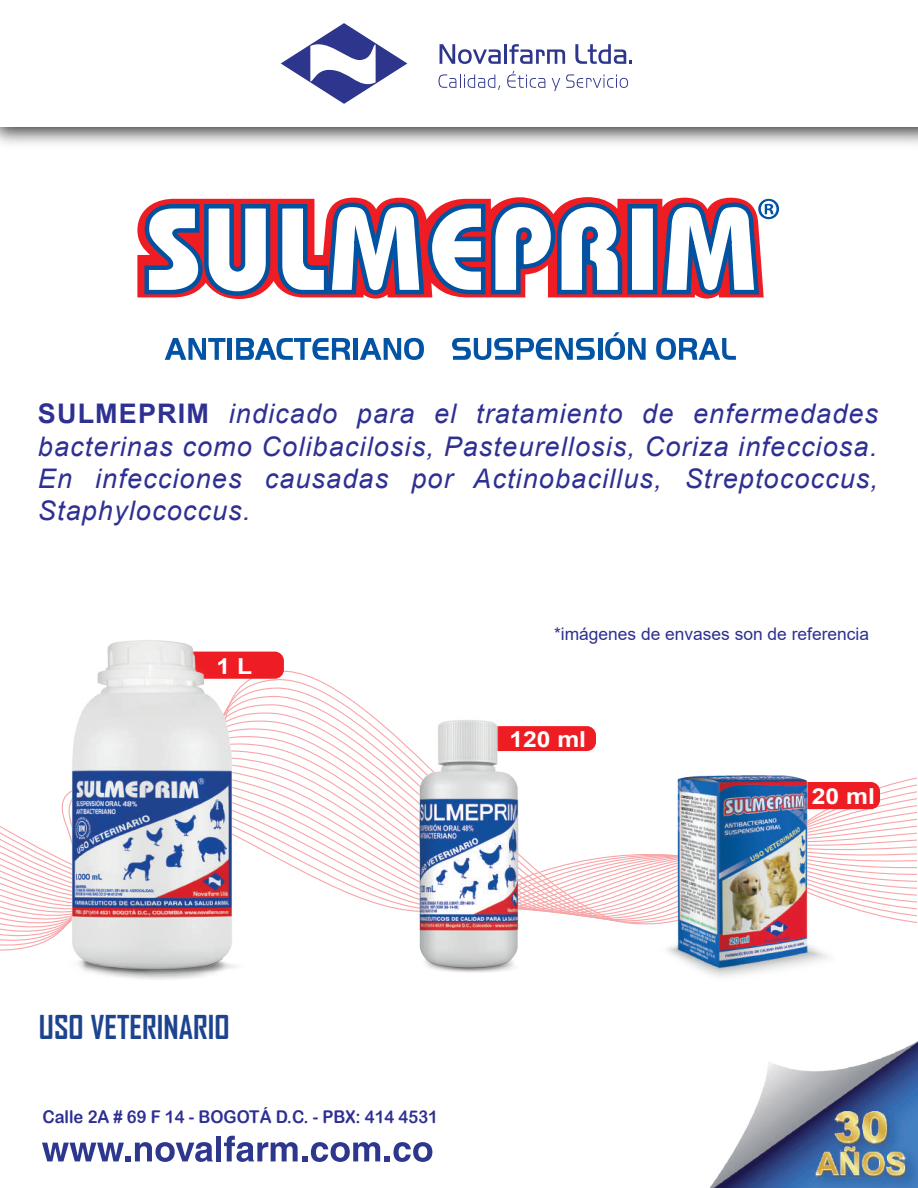
<style>
.page{position:relative;width:918px;height:1188px;background:#fff}
.page>*{position:absolute;margin:0;border:0;box-sizing:border-box;transform-origin:0 0}
.t1{font:700 31.5px "Agency FB";color:#1e448f}
.t2{font:italic 27px/32.4px "Arial";letter-spacing:.04em;color:#2e3092;text-align:justify}
.t3{font:700 22.05px "Arial";color:#fff;scale:1.12 1}
.t4{font:17.55px "Arial Rounded MT Bold";color:#2e3092;scale:.94 1}
.t5{font:17.25px "Arial";color:#2e3092}
.s1{font-weight:700;font-style:normal}
</style>
<div class="page">
<img style="left:709px;top:1041px;width:209px;height:147px">
<svg style="left:42px;top:1142px;width:171px;height:20px"></svg>
<div style="left:216px;top:1136px;width:5px;height:25px;background:#2d378d"></div>
<svg style="left:224px;top:1136px;width:208px;height:26px"></svg>
<svg style="left:281px;top:23px;width:126px;height:81px"></svg>
<svg style="left:440px;top:44px;width:61px;height:20px"></svg>
<hr style="left:504px;top:44px;width:3px;height:20px;background:#2d358c">
<svg style="left:509px;top:44px;width:56px;height:20px"></svg>
<svg style="left:575px;top:44px;width:57px;height:20px"></svg>
<svg style="left:439px;top:74px;width:61px;height:16px"></svg>
<svg style="left:507px;top:71px;width:38px;height:17px"></svg>
<svg style="left:552px;top:78px;width:8px;height:13px"></svg>
<svg style="left:566px;top:74px;width:62px;height:14px"></svg>
<svg style="left:0;top:671px;width:917px;height:261px"></svg>
<svg style="left:835px;top:782px;width:45px;height:27px"></svg>
<div style="left:525px;top:726px;width:71px;height:25px;background:#ee1d23"></div>
<svg style="left:238px;top:652px;width:46px;height:27px"></svg>
<svg style="left:137px;top:197px;width:604px;height:102px"></svg>
<svg style="left:165px;top:338px;width:61px;height:22px"></svg>
<hr style="left:228px;top:338px;width:4px;height:22px;background:#0353a5">
<svg style="left:236px;top:338px;width:114px;height:22px"></svg>
<div style="left:353px;top:338px;width:5px;height:22px;background:#0353a5"></div>
<svg style="left:360px;top:338px;width:64px;height:22px"></svg>
<svg style="left:452px;top:338px;width:143px;height:22px"></svg>
<hr style="left:598px;top:338px;width:4px;height:22px;background:#0353a5">
<svg style="left:605px;top:332px;width:41px;height:28px"></svg>
<svg style="left:656px;top:338px;width:80px;height:22px"></svg>
<svg style="left:142px;top:200px;width:483px;height:98px"></svg>
<div style="left:627px;top:204px;width:30px;height:90px;background:#fff;border:4px solid #0153a1"></div>
<svg style="left:659px;top:199px;width:120px;height:99px"></svg>
<img style="left:653px;top:752px;width:182px;height:225px">
<img style="left:58px;top:640px;width:180px;height:340px">
<img style="left:414px;top:716px;width:111px;height:257px">
<p class="t2" style="left:38px;top:398px;width:842px"><span class="s1">SULMEPRIM</span> indicado para el tratamiento de enfermedades bacterinas como Colibacilosis, Pasteurellosis, Coriza infecciosa.<br>En infecciones causadas por Actinobacillus, Streptococcus, Staphylococcus.</p>
<p class="t3" style="left:217px;top:650px;width:33px">1 L</p>
<p class="t5" style="left:554px;top:622px;width:317px">*imágenes de envases son de referencia</p>
<p class="t3" style="left:509px;top:723px;width:70px">120 ml</p>
<p class="t3" style="left:812px;top:781px;width:58px">20 ml</p>
<p class="t1" style="left:39px;top:1008px;width:192px">USO VETERINARIO</p>
<p class="t4" style="left:43px;top:1106px;width:422px">Calle 2A # 69 F 14 - BOGOTÁ D.C. - PBX: 414 4531</p>
</div>
